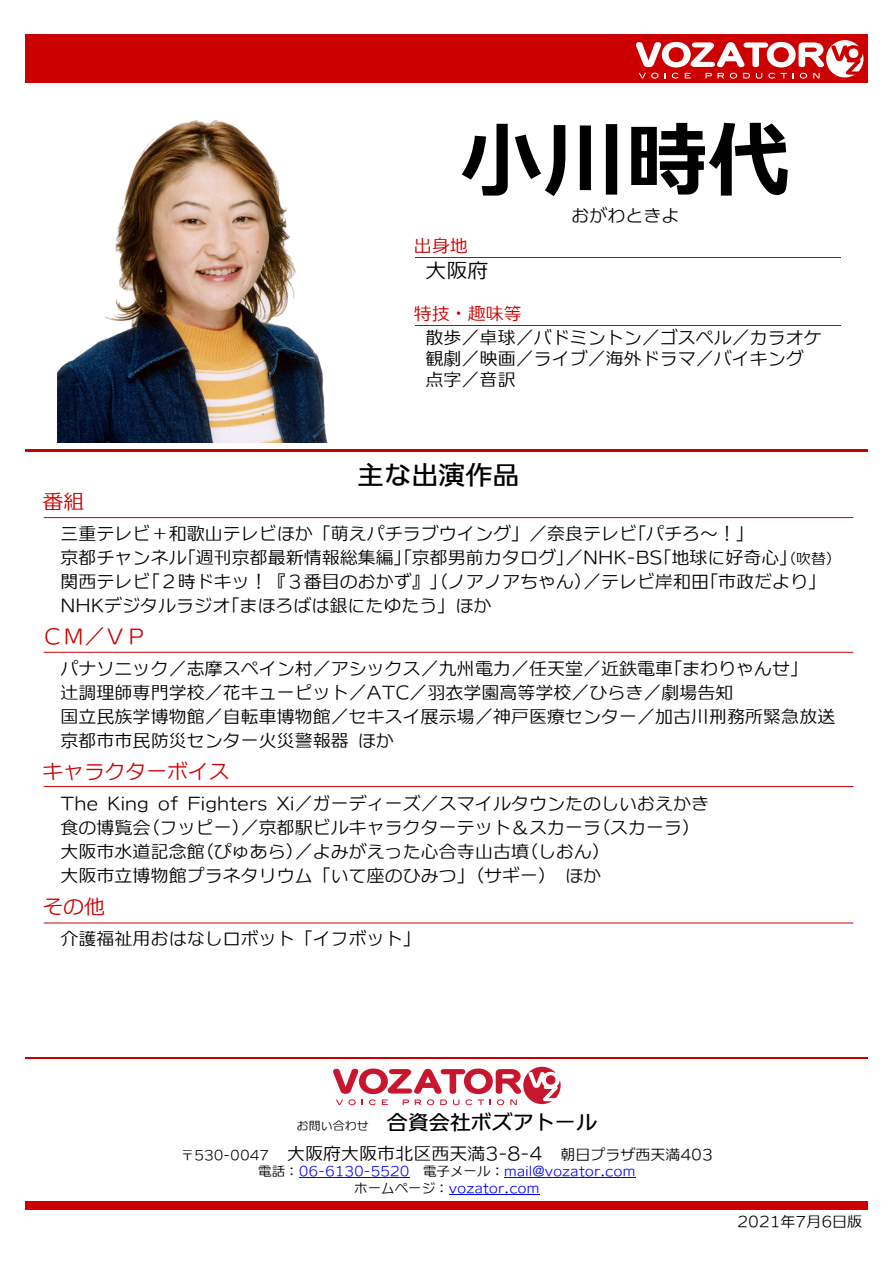
<style>
.page{position:relative;width:894px;height:1263px;background:#fff}
.page>*{position:absolute;margin:0;border:0;box-sizing:border-box;transform-origin:0 0}
.t1{font:82.5px "TA Universal Line DSP E";color:#000}
.t2{font:27px "TA Universal Line DSP D";color:#000}
.t3{font:21px "TA Universal Line DSP L";letter-spacing:-.01em;color:#c00}
.t4{font:21px "TA Universal Line DSP D";color:#000}
.t5{font:21px "TA Universal Line DSP L";color:#000}
.t6{font:18px/24px "TA Universal Line DSP L";color:#000}
.t7{font:18px "TA Universal Line DSP L";color:#c00}
.t8{font:15px "TA Universal Line DSP L";color:#000}
.t9{font:13.5px/16.5px "TA Universal Line DSP L";color:#00f;text-align:center}
.s1{font-size:15px}
.s2{font-family:"TA Universal Line DSP L";font-size:12px}
.s3{font-size:13.5px}
.s4{color:#000}
</style>
<div class="page">
<div style="left:26px;top:34px;width:841px;height:49px;background:#c00"></div>
<svg style="left:636px;top:40px;width:227px;height:39px"></svg>
<div style="left:26px;top:1202px;width:841px;height:8px;background:#c00"></div>
<hr style="left:26px;top:1057px;width:841px;height:2px;background:#c00">
<hr style="left:26px;top:449px;width:841px;height:2px;background:#c00">
<hr style="left:414px;top:325px;width:426px;height:1px;background:#c00">
<hr style="left:414px;top:257px;width:426px;height:1px;background:#c00">
<svg style="left:333px;top:1067px;width:227px;height:38px"></svg>
<hr style="left:299px;top:1177px;width:110px;height:1px;background:#00f">
<hr style="left:504px;top:1177px;width:131px;height:1px;background:#00f">
<hr style="left:448px;top:1194px;width:91px;height:1px;background:#00f">
<svg style="left:43px;top:517px;width:810px;height:1px"></svg>
<svg style="left:43px;top:651px;width:810px;height:2px;background:#e57f7f"></svg>
<svg style="left:43px;top:786px;width:810px;height:1px"></svg>
<hr style="left:43px;top:922px;width:810px;height:2px;background:#e58181">
<img style="left:57px;top:120px;width:271px;height:322px">
<h1 class="t1" style="left:460px;top:118px;width:331px">小川時代</h1>
<p class="t6" style="left:571px;top:203px;width:110px">おがわときよ</p>
<p class="t5" style="left:425px;top:260px;width:65px">大阪府</p>
<p class="t7" style="left:413px;top:236px;width:56px">出身地</p>
<p class="t7" style="left:413px;top:304px;width:110px">特技・趣味等</p>
<p class="t6" style="left:425px;top:327px;width:398px;line-height:21px">散歩／卓球／バドミントン／ゴスペル／カラオケ観劇／映画／ライブ／海外ドラマ／バイキング点字／音訳</p>
<h2 class="t2" style="left:357px;top:461px;width:164px">主な出演作品</h2>
<p class="t3" style="left:43px;top:490px;width:43px">番組</p>
<p class="t6" style="left:61px;top:521px;width:774px">三重テレビ＋和歌山テレビほか「萌えパチラブウイング」／奈良テレビ｢パチろ～！｣<br>京都チャンネル｢週刊京都最新情報総集編｣｢京都男前カタログ｣／NHK-BS｢地球に好奇心｣<span class="s1">(吹替)</span>関西テレビ｢２時ドキッ！『３番目のおかず』｣(ノアノアちゃん)／テレビ岸和田｢市政だより｣NHKデジタルラジオ｢まほろばは銀にたゆたう｣ほか</p>
<p class="t3" style="left:43px;top:625px;width:105px">ＣＭ／ＶＰ</p>
<p class="t6" style="left:61px;top:656px;width:776px">パナソニック／志摩スペイン村／アシックス／九州電力／任天堂／近鉄電車｢まわりゃんせ｣<br>辻調理師専門学校／花キューピット／ATC／羽衣学園高等学校／ひらき／劇場告知<br>国立民族学博物館／自転車博物館／セキスイ展示場／神戸医療センター／加古川刑務所緊急放送京都市市民防災センター火災警報器ほか</p>
<p class="t3" style="left:43px;top:760px;width:188px">キャラクターボイス</p>
<p class="t6" style="left:61px;top:791px;width:650px">The King of Fighters Xi／ガーディーズ／スマイルタウンたのしいおえかき食の博覧会(フッピー)／京都駅ビルキャラクターテット＆スカーラ(スカーラ)大阪市水道記念館(ぴゅあら)／よみがえった心合寺山古墳(しおん)<br>大阪市立博物館プラネタリウム「いて座のひみつ」(サギー) ほか</p>
<p class="t3" style="left:43px;top:895px;width:64px">その他</p>
<p class="t6" style="left:61px;top:926px;width:362px">介護福祉用おはなしロボット「イフボット」</p>
<p class="t4" style="left:296px;top:1111px;width:302px"><span class="s2">お問い合わせ</span> 合資会社ボズアトール</p>
<p class="t6" style="left:181px;top:1141px;width:533px"><span class="s3">〒530-0047</span> 大阪府大阪市北区西天満3-8-4 <span class="s1">朝日プラザ西天満403</span></p>
<p class="t9" style="left:258px;top:1163px;width:378px"><span class="s4">電話：</span>06-6130-5520 <span class="s4">電子メール：</span>mail@vozator.com<span class="s4">ホームページ：</span>vozator.com</p>
<p class="t8" style="left:737px;top:1214px;width:126px">2021年7月6日版</p>
</div>
